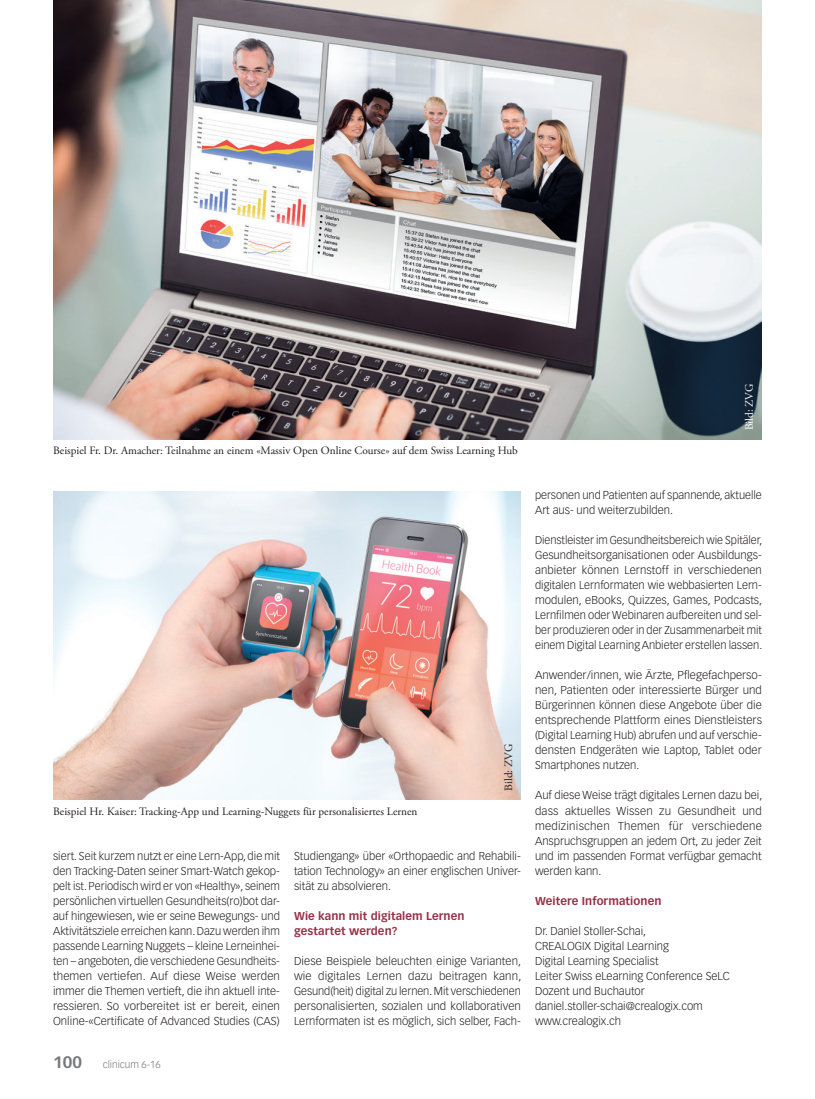
<style>
.page{position:relative;width:815px;height:1099px;background:#fff}
.page>*{position:absolute;margin:0;border:0;box-sizing:border-box;transform-origin:0 0}
.t1{font:300 11.25px/15px "Vectora LT Std";color:#231f20;text-align:justify}
.t2{font:11.25px "Adobe Garamond Pro";color:#231f20}
.t3{font:700 11.25px/15px "Vectora LT Std";letter-spacing:.005em;color:#983249}
.t4{font:11.25px "Adobe Garamond Pro";color:#fff}
.t5{font:300 10px "Vectora LT Std";color:#76787b}
.s1{font-weight:700;font-size:16.25px}
</style>
<div class="page">
<img style="left:53px;top:0;width:709px;height:439px">
<img style="left:53px;top:491px;width:468px;height:308px">
<p class="t2" style="left:53px;top:443px;width:466px">Beispiel Fr. Dr. Amacher: Teilnahme an einem «Massiv Open Online Course» auf dem Swiss Learning Hub</p>
<p class="t2" style="left:53px;top:804px;width:366px">Beispiel Hr. Kaiser: Tracking-App und Learning-Nuggets für personalisiertes Lernen</p>
<p class="t2" style="left:502px;top:790px;width:48px;rotate:-90deg">Bild: ZVG</p>
<p class="t1" style="left:53px;top:848px;width:228px">siert. Seit kurzem nutzt er eine Lern-App, die mit den Tracking-Daten seiner Smart-Watch gekop&shy;pelt ist. Periodisch wird er von «Healthy», seinem persönlichen virtuellen Gesundheits(ro)bot dar&shy;auf hingewiesen, wie er seine Bewegungs- und Aktivitätsziele erreichen kann. Dazu werden ihm passende Learning Nuggets – kleine Lerneinhei&shy;ten – angeboten, die verschiedene Gesundheits&shy;themen vertiefen. Auf diese Weise werden immer die Themen vertieft, die ihn aktuell inte&shy;ressieren. So vorbereitet ist er bereit, einen Online-«Certificate of Advanced Studies (CAS)</p>
<p class="t1" style="left:294px;top:848px;width:228px">Studiengang» über «Orthopaedic and Rehabili&shy;tation Technology» an einer englischen Univer&shy;sität zu absolvieren.</p>
<p class="t3" style="left:294px;top:908px;width:172px">Wie kann mit digitalem Lernen gestartet werden?</p>
<p class="t1" style="left:294px;top:953px;width:229px">Diese Beispiele beleuchten einige Varianten, wie digitales Lernen dazu beitragen kann, Gesund(heit) digital zu lernen. Mit verschiedenen personalisierten, sozialen und kollaborativen Lernformaten ist es möglich, sich selber, Fach-</p>
<p class="t5" style="left:53px;top:1058px;width:109px"><span class="s1">100</span> clinicum 6-16</p>
<p class="t4" style="left:743px;top:430px;width:48px;rotate:-90deg">Bild: ZVG</p>
<p class="t1" style="left:535px;top:488px;width:228px">personen und Patienten auf spannende, aktuelle<br>Art aus- und weiterzubilden.</p>
<p class="t1" style="left:535px;top:533px;width:229px">Dienstleister im Gesundheitsbereich wie Spitäler, Gesundheitsorganisationen oder Ausbildungs&shy;anbieter können Lernstoff in verschiedenen digitalen Lernformaten wie webbasierten Lern&shy;modulen, eBooks, Quizzes, Games, Podcasts, Lernfilmen oder Webinaren aufbereiten und sel&shy;ber produzieren oder in der Zusammenarbeit mit einem Digital Learning Anbieter erstellen lassen.</p>
<p class="t1" style="left:535px;top:668px;width:228px">Anwender/innen, wie Ärzte, Pflegefachperso&shy;nen, Patienten oder interessierte Bürger und Bürgerinnen können diese Angebote über die entsprechende Plattform eines Dienstleisters (Digital Learning Hub) abrufen und auf verschie&shy;densten Endgeräten wie Laptop, Tablet oder Smartphones nutzen.</p>
<p class="t1" style="left:535px;top:788px;width:229px">Auf diese Weise trägt digitales Lernen dazu bei, dass aktuelles Wissen zu Gesundheit und medizinischen Themen für verschiedene Anspruchsgruppen an jedem Ort, zu jeder Zeit und im passenden Format verfügbar gemacht werden kann.</p>
<p class="t3" style="left:535px;top:893px;width:128px">Weitere Informationen</p>
<p class="t1" style="left:535px;top:923px;width:196px;text-align:left">Dr. Daniel Stoller-Schai,<br>CREALOGIX Digital Learning<br>Digital Learning Specialist<br>Leiter Swiss eLearning Conference SeLC<br>Dozent und Buchautor daniel.stoller-schai@crealogix.com www.crealogix.ch</p>
</div>
